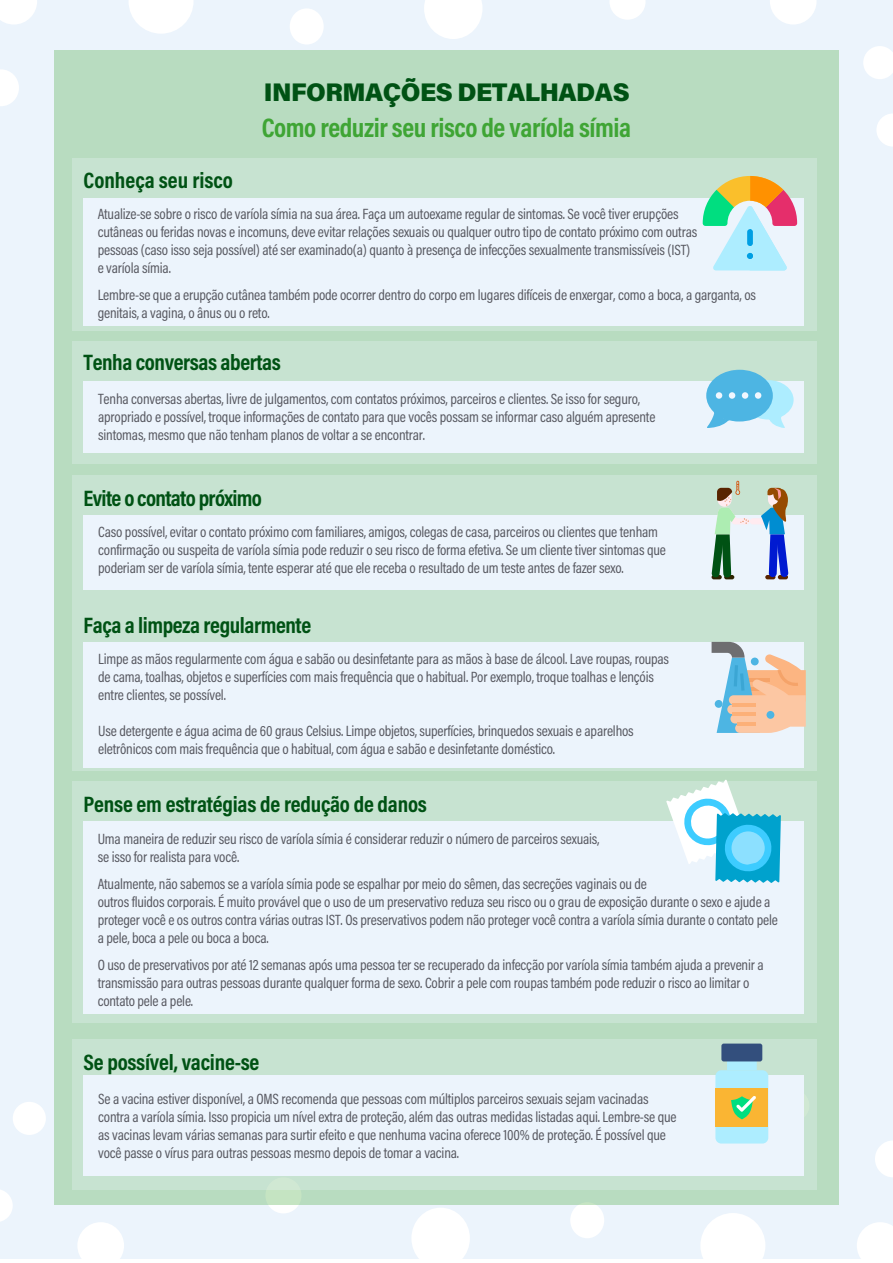
<style>
.page{position:relative;width:893px;height:1263px;background:#fff}
.page>*{position:absolute;margin:0;border:0;box-sizing:border-box;transform-origin:0 0}
.t1{font:700 27px "Acumin Pro Cond";letter-spacing:-.015em;color:#3fa535}
.t2{font:900 25.5px "Acumin Pro";letter-spacing:-.02em;color:#005214}
.t3{font:700 22.5px "Acumin Pro Cond";letter-spacing:-.02em;color:#005214}
.t4{font:700 22.5px "Acumin Pro Cond";color:#005214}
.t5{font:15px/18px "Acumin Pro Cond";letter-spacing:-.01em;color:#585961}
</style>
<div class="page">
<div style="left:0;top:0;width:893px;height:1259px;background:#ecf4fc"></div>
<div style="left:13px;top:1102px;width:33px;height:33px;background:#fff;border-radius:50%"></div>
<svg style="left:0;top:1190px;width:13px;height:32px"></svg>
<svg style="left:77px;top:1222px;width:47px;height:37px"></svg>
<div style="left:265px;top:1177px;width:36px;height:36px;background:#fff;border-radius:50%"></div>
<svg style="left:412px;top:1208px;width:58px;height:51px"></svg>
<div style="left:570px;top:1202px;width:34px;height:36px;background:#fff;border-radius:50%"></div>
<svg style="left:700px;top:1213px;width:65px;height:46px"></svg>
<svg style="left:875px;top:1141px;width:18px;height:36px"></svg>
<svg style="left:857px;top:1222px;width:36px;height:37px"></svg>
<div style="left:54px;top:50px;width:785px;height:1155px;background:#b8dcc0"></div>
<svg style="left:877px;top:114px;width:16px;height:33px"></svg>
<svg style="left:863px;top:46px;width:30px;height:33px"></svg>
<svg style="left:770px;top:0;width:46px;height:24px"></svg>
<svg style="left:610px;top:0;width:35px;height:20px"></svg>
<svg style="left:424px;top:0;width:58px;height:39px"></svg>
<div style="left:290px;top:8px;width:34px;height:37px;background:#fff;border-radius:50%"></div>
<svg style="left:129px;top:0;width:64px;height:34px"></svg>
<svg style="left:0;top:69px;width:19px;height:37px"></svg>
<svg style="left:0;top:0;width:37px;height:24px"></svg>
<div style="left:72px;top:158px;width:745px;height:172px;background:#c7e3d1"></div>
<div style="left:72px;top:1039px;width:745px;height:151px;background:#c7e3d1"></div>
<div style="left:72px;top:475px;width:745px;height:127px;background:#c7e3d1"></div>
<div style="left:72px;top:781px;width:745px;height:242px;background:#c7e3d1"></div>
<div style="left:72px;top:341px;width:745px;height:123px;background:#c7e3d1"></div>
<div style="left:72px;top:602px;width:745px;height:169px;background:#c7e3d1"></div>
<div style="left:84px;top:515px;width:720px;height:75px;background:#ecf4fc"></div>
<div style="left:84px;top:198px;width:720px;height:128px;background:#ecf4fc"></div>
<div style="left:84px;top:1075px;width:720px;height:101px;background:#ecf4fc"></div>
<div style="left:84px;top:642px;width:720px;height:126px;background:#ecf4fc"></div>
<div style="left:84px;top:381px;width:720px;height:71px;background:#ecf4fc"></div>
<div style="left:84px;top:821px;width:720px;height:192px;background:#ecf4fc"></div>
<svg style="left:703px;top:176px;width:94px;height:94px"></svg>
<svg style="left:706px;top:370px;width:88px;height:58px"></svg>
<div style="left:716px;top:392px;width:6px;height:7px;background:#f0f7ff;border-radius:50%"></div>
<div style="left:729px;top:392px;width:6px;height:7px;background:#f0f7ff;border-radius:50%"></div>
<div style="left:742px;top:392px;width:6px;height:7px;background:#f0f7ff;border-radius:50%"></div>
<div style="left:755px;top:392px;width:6px;height:7px;background:#f0f7ff;border-radius:50%"></div>
<hr style="left:778px;top:575px;width:10px;height:4px;background:#592400;border-radius:2px">
<hr style="left:765px;top:575px;width:10px;height:4px;background:#592400;border-radius:2px">
<hr style="left:712px;top:575px;width:10px;height:4px;background:#2e2400;border-radius:2px">
<hr style="left:724px;top:575px;width:10px;height:4px;background:#2e2400;border-radius:2px">
<svg style="left:712px;top:642px;width:94px;height:91px"></svg>
<div style="left:715px;top:700px;width:8px;height:8px;background:#4db5e3;border-radius:50%"></div>
<div style="left:766px;top:711px;width:8px;height:8px;background:#4db5e3;border-radius:50%"></div>
<svg style="left:711px;top:481px;width:77px;height:97px"></svg>
<svg style="left:727px;top:1061px;width:30px;height:9px"></svg>
<div style="left:715px;top:1070px;width:53px;height:73px;background:#adedff;border-radius:6px"></div>
<div style="left:721px;top:1043px;width:41px;height:18px;background:#334f7d;border-radius:2px"></div>
<div style="left:715px;top:1088px;width:53px;height:39px;background:#fab533"></div>
<svg style="left:731px;top:1096px;width:25px;height:23px"></svg>
<svg style="left:666px;top:779px;width:115px;height:104px"></svg>
<h2 class="t2" style="left:264px;top:74px;width:367px">INFORMAÇÕES DETALHADAS</h2>
<h3 class="t4" style="left:84px;top:166px;width:151px">Conheça seu risco</h3>
<h1 class="t1" style="left:262px;top:110px;width:371px">Como reduzir seu risco de varíola símia</h1>
<p class="t5" style="left:98px;top:204px;width:601px">Atualize-se sobre o risco de varíola símia na sua área. Faça um autoexame regular de sintomas. Se você tiver erupções cutâneas ou feridas novas e incomuns, deve evitar relações sexuais ou qualquer outro tipo de contato próximo com outras pessoas (caso isso seja possível) até ser examinado(a) quanto à presença de infecções sexualmente transmissíveis (IST) e varíola símia.</p>
<p class="t5" style="left:98px;top:285px;width:660px">Lembre-se que a erupção cutânea também pode ocorrer dentro do corpo em lugares difíceis de enxergar, como a boca, a garganta, os genitais, a vagina, o ânus ou o reto.</p>
<h3 class="t3" style="left:84px;top:347px;width:199px">Tenha conversas abertas</h3>
<p class="t5" style="left:98px;top:390px;width:559px">Tenha conversas abertas, livre de julgamentos, com contatos próximos, parceiros e clientes. Se isso for seguro, apropriado e possível, troque informações de contato para que vocês possam se informar caso alguém apresente sintomas, mesmo que não tenham planos de voltar a se encontrar.</p>
<h3 class="t3" style="left:84px;top:483px;width:180px">Evite o contato próximo</h3>
<p class="t5" style="left:98px;top:522px;width:569px">Caso possível, evitar o contato próximo com familiares, amigos, colegas de casa, parceiros ou clientes que tenham confirmação ou suspeita de varíola símia pode reduzir o seu risco de forma efetiva. Se um cliente tiver sintomas que poderiam ser de varíola símia, tente esperar até que ele receba o resultado de um teste antes de fazer sexo.</p>
<h3 class="t3" style="left:84px;top:610px;width:229px">Faça a limpeza regularmente</h3>
<p class="t5" style="left:98px;top:650px;width:572px">Limpe as mãos regularmente com água e sabão ou desinfetante para as mãos à base de álcool. Lave roupas, roupas de cama, toalhas, objetos e superfícies com mais frequência que o habitual. Por exemplo, troque toalhas e lençóis entre clientes, se possível.</p>
<p class="t5" style="left:98px;top:722px;width:537px">Use detergente e água acima de 60 graus Celsius. Limpe objetos, superfícies, brinquedos sexuais e aparelhos eletrônicos com mais frequência que o habitual, com água e sabão e desinfetante doméstico.</p>
<h3 class="t3" style="left:84px;top:789px;width:345px">Pense em estratégias de redução de danos</h3>
<p class="t5" style="left:98px;top:829px;width:503px">Uma maneira de reduzir seu risco de varíola símia é considerar reduzir o número de parceiros sexuais, se isso for realista para você.</p>
<p class="t5" style="left:98px;top:874px;width:682px">Atualmente, não sabemos se a varíola símia pode se espalhar por meio do sêmen, das secreções vaginais ou de<br>outros fluidos corporais. É muito provável que o uso de um preservativo reduza seu risco ou o grau de exposição durante o sexo e ajude a proteger você e os outros contra várias outras IST. Os preservativos podem não proteger você contra a varíola símia durante o contato pele a pele, boca a pele ou boca a boca.</p>
<p class="t5" style="left:98px;top:955px;width:667px">O uso de preservativos por até 12 semanas após uma pessoa ter se recuperado da infecção por varíola símia também ajuda a prevenir a transmissão para outras pessoas durante qualquer forma de sexo. Cobrir a pele com roupas também pode reduzir o risco ao limitar o contato pele a pele.</p>
<h3 class="t3" style="left:84px;top:1047px;width:177px">Se possível, vacine-se</h3>
<p class="t5" style="left:98px;top:1090px;width:580px">Se a vacina estiver disponível, a OMS recomenda que pessoas com múltiplos parceiros sexuais sejam vacinadas contra a varíola símia. Isso propicia um nível extra de proteção, além das outras medidas listadas aqui. Lembre-se que as vacinas levam várias semanas para surtir efeito e que nenhuma vacina oferece 100% de proteção. É possível que você passe o vírus para outras pessoas mesmo depois de tomar a vacina.</p>
</div>
